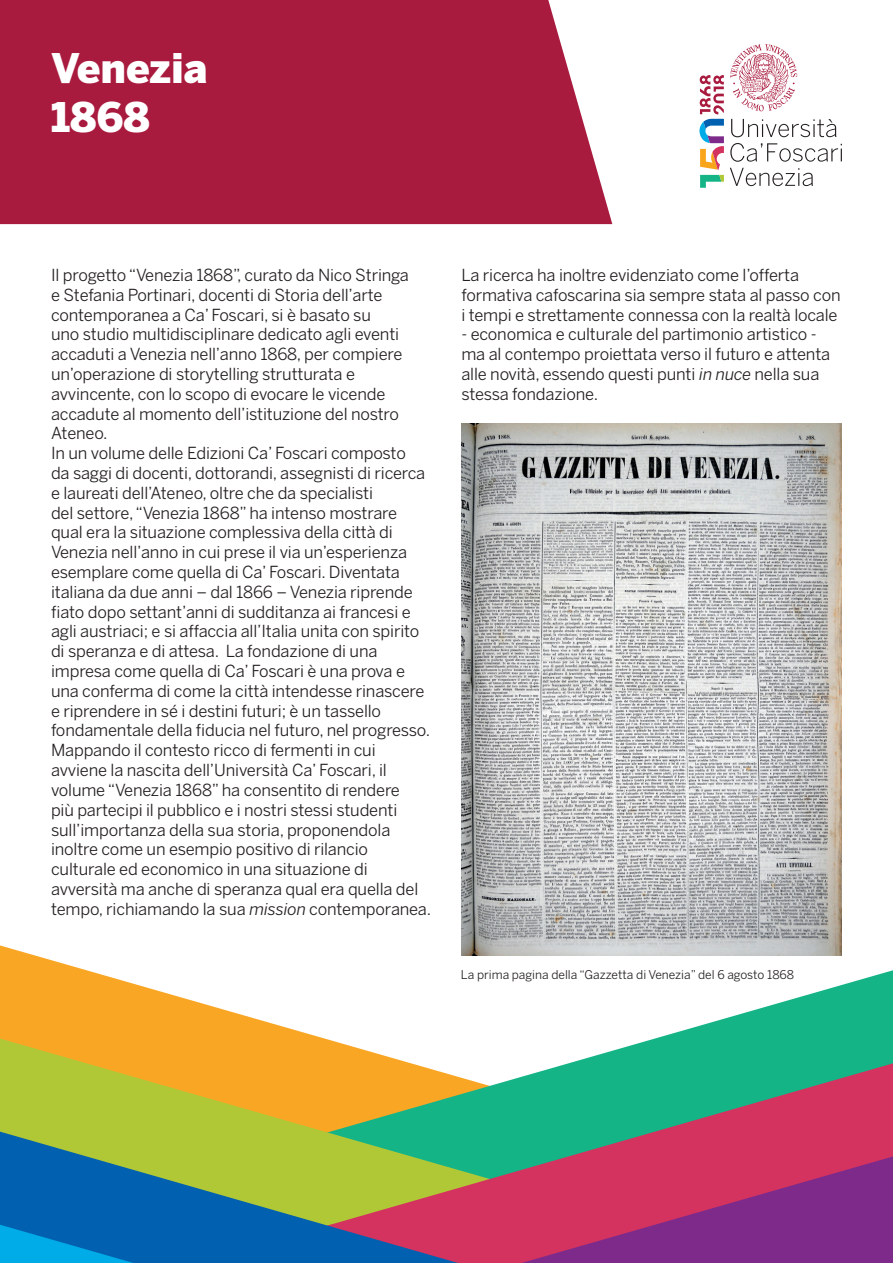
<style>
.page{position:relative;width:893px;height:1263px;background:#fff}
.page>*{position:absolute;margin:0;border:0;box-sizing:border-box;transform-origin:0 0}
.t1{font:900 40.5px/48.6px "Benton Sans";color:#fff}
.t2{font:16.5px/19.8px "Benton Sans";letter-spacing:-.01em;color:#231f20}
.t3{font:12px "Benton Sans";color:#231f20}
.s1{font-style:italic}
</style>
<div class="page">
<svg style="left:0;top:945px;width:842px;height:25px"></svg>
<svg style="left:0;top:970px;width:893px;height:93px"></svg>
<svg style="left:0;top:1038px;width:783px;height:93px"></svg>
<svg style="left:197px;top:1063px;width:696px;height:200px;background:#8b8c66"></svg>
<svg style="left:0;top:1131px;width:458px;height:132px;background:#5c8b74"></svg>
<svg style="left:521px;top:1156px;width:372px;height:107px;background:#a72f75"></svg>
<svg style="left:0;top:1225px;width:133px;height:38px;background:#0086cb"></svg>
<div style="left:0;top:0;width:612px;height:224px;background:#a91b3e"></div>
<svg style="left:730px;top:44px;width:67px;height:67px"></svg>
<svg style="left:730px;top:168px;width:83px;height:18px"></svg>
<svg style="left:730px;top:143px;width:112px;height:19px"></svg>
<svg style="left:731px;top:119px;width:105px;height:18px"></svg>
<svg style="left:699px;top:75px;width:25px;height:113px"></svg>
<img style="left:461px;top:424px;width:381px;height:531px">
<h1 class="t1" style="left:51px;top:44px;width:158px">Venezia<br>1868</h1>
<p class="t2" style="left:51px;top:265px;width:382px">Il progetto “Venezia 1868”, curato da Nico Stringa<br>e Stefania Portinari, docenti di Storia dell’arte contemporanea a Ca’ Foscari, si è basato su<br>uno studio multidisciplinare dedicato agli eventi accaduti a Venezia nell’anno 1868, per compiere un’operazione di storytelling strutturata e avvincente, con lo scopo di evocare le vicende accadute al momento dell’istituzione del nostro Ateneo.<br>In un volume delle Edizioni Ca’ Foscari composto<br>da saggi di docenti, dottorandi, assegnisti di ricerca e laureati dell’Ateneo, oltre che da specialisti<br>del settore, “Venezia 1868” ha intenso mostrare qual era la situazione complessiva della città di Venezia nell’anno in cui prese il via un’esperienza esemplare come quella di Ca’ Foscari. Diventata italiana da due anni – dal 1866 – Venezia riprende fiato dopo settant’anni di sudditanza ai francesi e agli austriaci; e si affaccia all’Italia unita con spirito di speranza e di attesa. La fondazione di una impresa come quella di Ca’ Foscari è una prova e una conferma di come la città intendesse rinascere e riprendere in sé i destini futuri; è un tassello fondamentale della fiducia nel futuro, nel progresso.<br>Mappando il contesto ricco di fermenti in cui avviene la nascita dell’Università Ca’ Foscari, il volume “Venezia 1868” ha consentito di rendere<br>più partecipi il pubblico e i nostri stessi studenti sull’importanza della sua storia, proponendola inoltre come un esempio positivo di rilancio culturale ed economico in una situazione di avversità ma anche di speranza qual era quella del tempo, richiamando la sua <span class="s1">mission</span> contemporanea.</p>
<p class="t2" style="left:461px;top:265px;width:381px">La ricerca ha inoltre evidenziato come l’offerta formativa cafoscarina sia sempre stata al passo con i tempi e strettamente connessa con la realtà locale</p>
<p class="t2" style="left:461px;top:324px;width:370px">- economica e culturale del partimonio artistico - ma al contempo proiettata verso il futuro e attenta alle novità, essendo questi punti <span class="s1">in nuce</span> nella sua stessa fondazione.</p>
<p class="t3" style="left:461px;top:968px;width:335px">La prima pagina della “Gazzetta di Venezia” del 6 agosto 1868</p>
</div>
